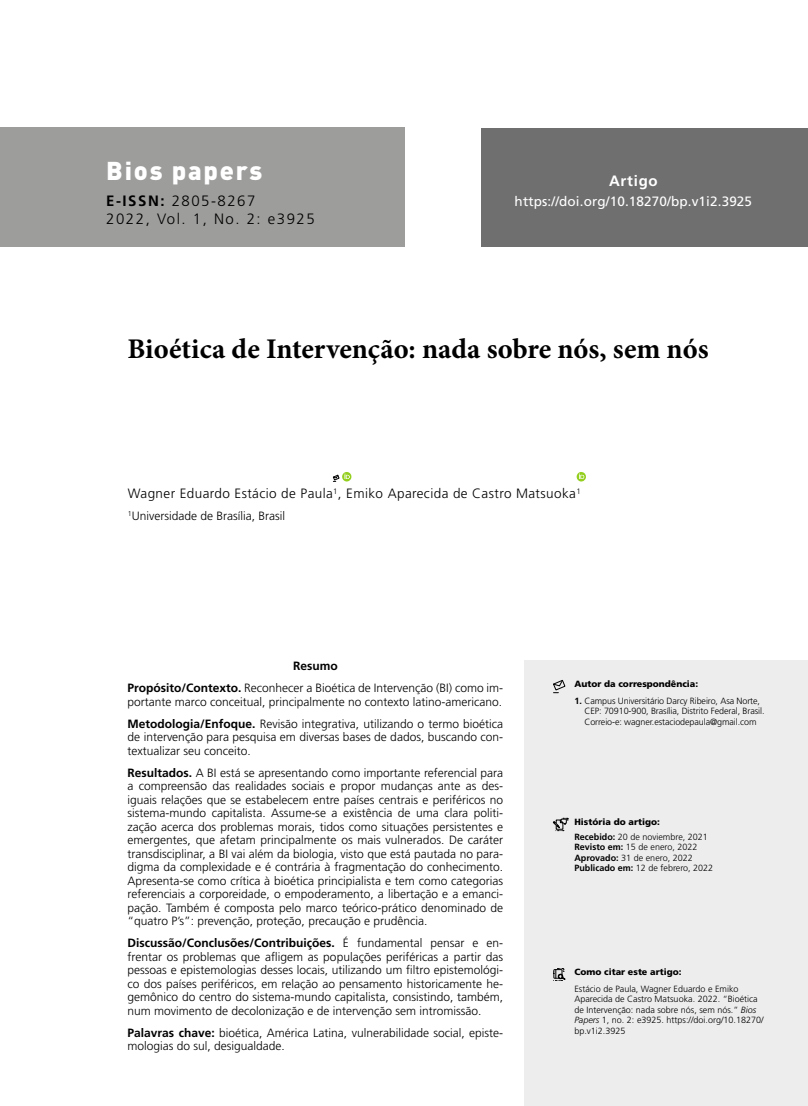
<style>
.page{position:relative;width:808px;height:1106px;background:#fff}
.page>*{position:absolute;margin:0;border:0;box-sizing:border-box;transform-origin:0 0}
.t1{font:700 28.5px "Minion Pro";color:#000}
.t2{font:900 25.5px "DIN Pro";letter-spacing:.07em;color:#fff}
.t3{font:300 15px/18px "Frutiger LT Std";letter-spacing:.1em;color:#000}
.t4{font:700 15px "Frutiger LT Std";letter-spacing:.05em;color:#fff}
.t5{font:300 13.5px "Frutiger LT Std";letter-spacing:.03em;color:#000}
.t6{font:13.5px "Frutiger LT Std";letter-spacing:.01em;color:#fff}
.t7{font:300 12px/13.5px "Frutiger LT Std";color:#000}
.t8{font:300 9px/10.5px "Frutiger LT Std";color:#000}
.t9{font:900 9px "Frutiger LT Std";color:#000}
.s1{font-weight:700}
.s2{font-weight:900}
.s3{font-style:italic}
</style>
<div class="page">
<div style="left:0;top:128px;width:404px;height:119px;background:#9d9d9c"></div>
<div style="left:482px;top:128px;width:326px;height:119px;background:#706f6f"></div>
<div style="left:524px;top:660px;width:284px;height:446px;background:#ededed"></div>
<svg style="left:553px;top:679px;width:13px;height:14px"></svg>
<svg style="left:553px;top:817px;width:15px;height:14px"></svg>
<svg style="left:553px;top:968px;width:12px;height:13px"></svg>
<svg style="left:333px;top:472px;width:18px;height:9px"></svg>
<svg style="left:576px;top:472px;width:10px;height:9px"></svg>
<h2 class="t2" style="left:106px;top:153px;width:158px">Bios papers</h2>
<p class="t3" style="left:106px;top:192px;width:210px"><span class="s1">E-ISSN:</span> 2805-8267<br>2022, Vol. 1, No. 2: e3925</p>
<p class="t4" style="left:609px;top:172px;width:50px">Artigo</p>
<p class="t6" style="left:515px;top:194px;width:239px">https://doi.org/10.18270/bp.v1i2.3925</p>
<h1 class="t1" style="left:128px;top:329px;width:582px">Bioética de Intervenção: nada sobre nós, sem nós</h1>
<p class="t5" style="left:128px;top:486px;width:454px">Wagner Eduardo Estácio de Paula<sup>1</sup>, Emiko Aparecida de Castro Matsuoka<sup>1</sup></p>
<p class="t7" style="left:128px;top:509px;width:159px"><sup>1</sup>Universidade de Brasília, Brasil</p>
<p class="t7" style="left:128px;top:655px;width:377px;line-height:22px;text-align:center"><span class="s1">Resumo<br>Propósito/Contexto.</span> Reconhecer a Bioética de Intervenção (BI) como im-</p>
<p class="t7" style="left:128px;top:690px;width:377px;line-height:22px">portante marco conceitual, principalmente no contexto latino-americano.<br><span class="s1">Metodologia/Enfoque.</span> Revisão integrativa, utilizando o termo bioética</p>
<p class="t7" style="left:128px;top:730px;width:377px">de intervenção para pesquisa em diversas bases de dados, buscando con&shy;textualizar seu conceito.</p>
<p class="t7" style="left:128px;top:766px;width:377px;text-align:justify"><span class="s1">Resultados.</span> A BI está se apresentando como importante referencial para a compreensão das realidades sociais e propor mudanças ante as des&shy;iguais relações que se estabelecem entre países centrais e periféricos no sistema-mundo capitalista. Assume-se a existência de uma clara politi&shy;zação acerca dos problemas morais, tidos como situações persistentes e emergentes, que afetam principalmente os mais vulnerados. De caráter transdisciplinar, a BI vai além da biologia, visto que está pautada no para&shy;digma da complexidade e é contrária à fragmentação do conhecimento.<br>Apresenta-se como crítica à bioética principialista e tem como categorias referenciais a corporeidade, o empoderamento, a libertação e a emanci&shy;pação. Também é composta pelo marco teórico-prático denominado de “quatro P’s”: prevenção, proteção, precaução e prudência.</p>
<p class="t7" style="left:128px;top:936px;width:377px;text-align:justify"><span class="s1">Discussão/Conclusões/Contribuições.</span> É fundamental pensar e en&shy;frentar os problemas que afligem as populações periféricas a partir das pessoas e epistemologias desses locais, utilizando um filtro epistemológi&shy;co dos países periféricos, em relação ao pensamento historicamente he&shy;gemônico do centro do sistema-mundo capitalista, consistindo, também, num movimento de decolonização e de intervenção sem intromissão.</p>
<p class="t7" style="left:128px;top:1026px;width:377px"><span class="s1">Palavras chave:</span> bioética, América Latina, vulnerabilidade social, episte&shy;mologias do sul, desigualdade.</p>
<p class="t9" style="left:574px;top:678px;width:125px">Autor da correspondência:</p>
<p class="t8" style="left:584px;top:695px;width:182px;text-indent:-10px"><span class="s1">1.</span> Campus Universitário Darcy Ribeiro, Asa Norte,<br>CEP: 70910-900, Brasília, Distrito Federal, Brasil.<br>Correio-e: wagner.estaciodepaula@gmail.com</p>
<p class="t8" style="left:574px;top:814px;width:135px;line-height:14.7px"><span class="s2">História do artigo:<br></span><span class="s1">Recebido:</span> 20 de noviembre, 2021</p>
<p class="t8" style="left:574px;top:841px;width:140px"><span class="s1">Revisto em:</span> 15 de enero, 2022<br><span class="s1">Aprovado:</span> 31 de enero, 2022<br><span class="s1">Publicado em:</span> 12 de febrero, 2022</p>
<p class="t9" style="left:574px;top:966px;width:109px">Como citar este artigo:</p>
<p class="t8" style="left:574px;top:983px;width:191px">Estácio de Paula, Wagner Eduardo e Emiko Aparecida de Castro Matsuoka. 2022. “Bioética de Intervenção: nada sobre nós, sem nós.” <span class="s3">Bios Papers</span> 1, no. 2: e3925. https://doi.org/10.18270/ bp.v1i2.3925</p>
</div>
